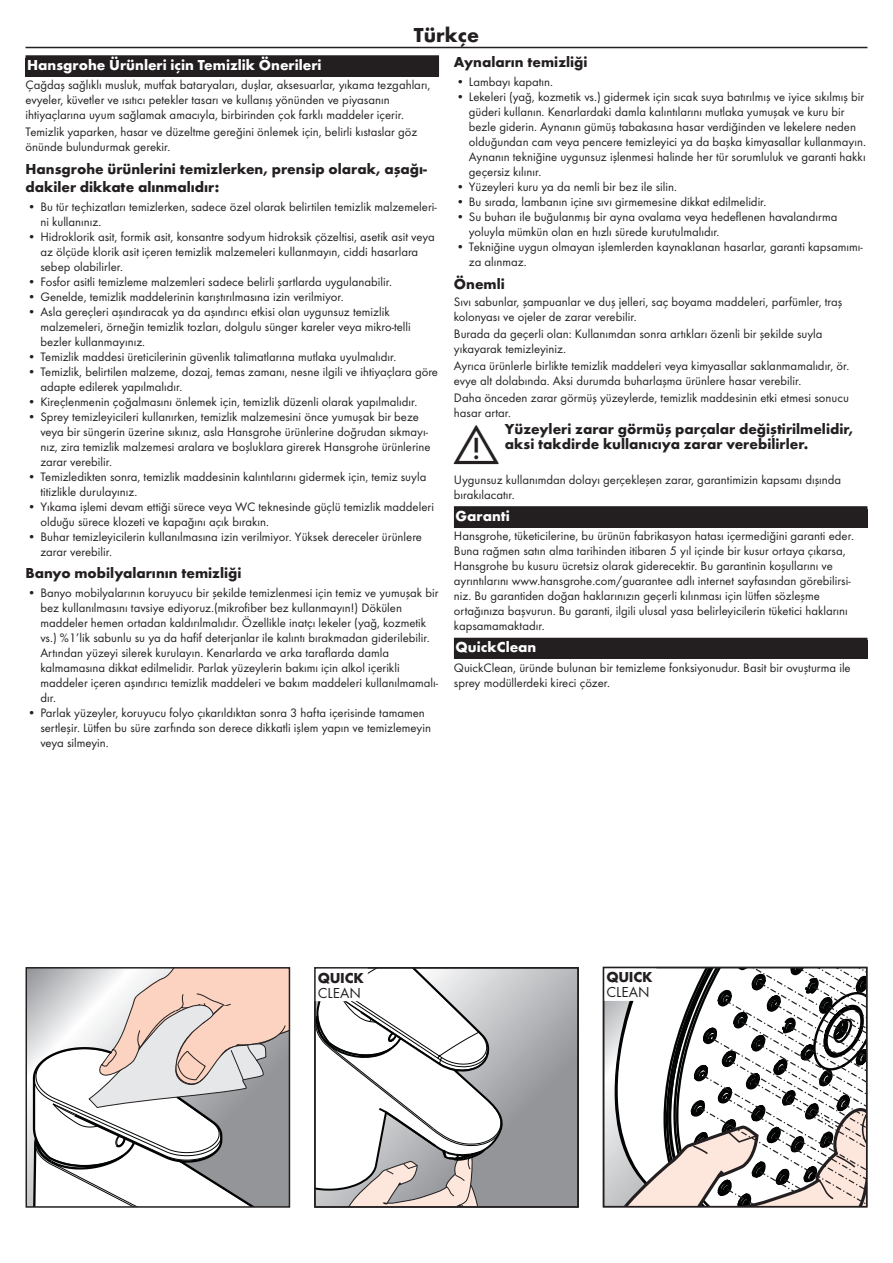
<style>
.page{position:relative;width:893px;height:1263px;background:#fff}
.page>*{position:absolute;margin:0;border:0;box-sizing:border-box;transform-origin:0 0}
.t1{font:44.7px "Glyphen fuer TD";color:#231f20}
.t2{font:700 21px "Futura TOT";color:#231f20}
.t3{font:700 15px/18px "Futura TOT";color:#231f20}
.t4{font:700 15px "Futura TOT";color:#fff}
.t5{font:15px "Futura TOT Boo";color:#231f20}
.t6{font:12.75px/15px "Futura TOT Boo";color:#231f20}
</style>
<div class="page">
<hr style="left:26px;top:47px;width:841px;height:1px;background:#231f20">
<svg style="left:32px;top:970px;width:255px;height:235px"></svg>
<div style="left:26px;top:967px;width:264px;height:241px;border:2px solid #231f20"></div>
<svg style="left:503px;top:970px;width:73px;height:235px"></svg>
<svg style="left:317px;top:970px;width:186px;height:235px"></svg>
<svg style="left:606px;top:970px;width:258px;height:234px"></svg>
<div style="left:315px;top:968px;width:52px;height:32px;background:#fff"></div>
<div style="left:603px;top:967px;width:53px;height:33px;background:#fff"></div>
<div style="left:314px;top:967px;width:265px;height:241px;border:2px solid #231f20"></div>
<div style="left:603px;top:967px;width:264px;height:240px;border:2px solid #231f20"></div>
<div style="left:26px;top:55px;width:413px;height:21px;background:#231f20"></div>
<div style="left:454px;top:506px;width:413px;height:21px;background:#231f20"></div>
<div style="left:454px;top:638px;width:413px;height:21px;background:#231f20"></div>
<h2 class="t2" style="left:414px;top:22px;width:67px">Türkçe</h2>
<p class="t4" style="left:27px;top:56px;width:296px">Hansgrohe Ürünleri için Temizlik Önerileri</p>
<p class="t6" style="left:26px;top:77px;width:406px">Çağdaş sağlıklı musluk, mutfak bataryaları, duşlar, aksesuarlar, yıkama tezgahları, evyeler, küvetler ve ısıtıcı petekler tasarı ve kullanış yönünden ve piyasanın ihtiyaçlarına uyum sağlamak amacıyla, birbirinden çok farklı maddeler içerir.</p>
<p class="t6" style="left:26px;top:124px;width:393px">Temizlik yaparken, hasar ve düzeltme gereğini önlemek için, belirli kıstaslar göz önünde bulundurmak gerekir.</p>
<p class="t3" style="left:26px;top:159px;width:403px">Hansgrohe ürünlerini temizlerken, prensip olarak, aşağı&shy;dakiler dikkate alınmalıdır:</p>
<p class="t6" style="left:40px;top:199px;width:398px;text-indent:-13px">• Bu tür teçhizatları temizlerken, sadece özel olarak belirtilen temizlik malzemeleri&shy;ni kullanınız.</p>
<p class="t6" style="left:40px;top:229px;width:396px;text-indent:-13px">• Hidroklorik asit, formik asit, konsantre sodyum hidroksik çözeltisi, asetik asit veya az ölçüde klorik asit içeren temizlik malzemeleri kullanmayın, ciddi hasarlara sebep olabilirler.</p>
<p class="t6" style="left:28px;top:274px;width:366px">• Fosfor asitli temizleme malzemleri sadece belirli şartlarda uygulanabilir.</p>
<p class="t6" style="left:28px;top:289px;width:318px">• Genelde, temizlik maddelerinin karıştırılmasına izin verilmiyor.</p>
<p class="t6" style="left:40px;top:304px;width:372px;text-indent:-13px">• Asla gereçleri aşındıracak ya da aşındırıcı etkisi olan uygunsuz temizlik malzemeleri, örneğin temizlik tozları, dolgulu sünger kareler veya mikro-telli bezler kullanmayınız.</p>
<p class="t6" style="left:28px;top:349px;width:370px">• Temizlik maddesi üreticilerinin güvenlik talimatlarına mutlaka uyulmalıdır.</p>
<p class="t6" style="left:40px;top:364px;width:399px;text-indent:-13px">• Temizlik, belirtilen malzeme, dozaj, temas zamanı, nesne ilgili ve ihtiyaçlara göre adapte edilerek yapılmalıdır.</p>
<p class="t6" style="left:28px;top:394px;width:391px">• Kireçlenmenin çoğalmasını önlemek için, temizlik düzenli olarak yapılmalıdır.</p>
<p class="t6" style="left:40px;top:409px;width:392px;text-indent:-13px">• Sprey temizleyicileri kullanırken, temizlik malzemesini önce yumuşak bir beze veya bir süngerin üzerine sıkınız, asla Hansgrohe ürünlerine doğrudan sıkmayı&shy;nız, zira temizlik malzemesi aralara ve boşluklara girerek Hansgrohe ürünlerine zarar verebilir.</p>
<p class="t6" style="left:40px;top:469px;width:388px;text-indent:-13px">• Temizledikten sonra, temizlik maddesinin kalıntılarını gidermek için, temiz suyla titizlikle durulayınız.</p>
<p class="t6" style="left:40px;top:499px;width:395px;text-indent:-13px">• Yıkama işlemi devam ettiği sürece veya WC teknesinde güçlü temizlik maddeleri olduğu sürece klozeti ve kapağını açık bırakın.</p>
<p class="t6" style="left:40px;top:529px;width:383px;text-indent:-13px">• Buhar temizleyicilerin kullanılmasına izin verilmiyor. Yüksek dereceler ürünlere zarar verebilir.</p>
<p class="t3" style="left:26px;top:564px;width:217px">Banyo mobilyalarının temizliği</p>
<p class="t6" style="left:40px;top:585px;width:400px;text-indent:-13px">• Banyo mobilyalarının koruyucu bir şekilde temizlenmesi için temiz ve yumuşak bir bez kullanılmasını tavsiye ediyoruz.(mikrofiber bez kullanmayın!) Dökülen maddeler hemen ortadan kaldırılmalıdır. Özellikle inatçı lekeler (yağ, kozmetik vs.) %1’lik sabunlu su ya da hafif deterjanlar ile kalıntı bırakmadan giderilebilir.<br>Artından yüzeyi silerek kurulayın. Kenarlarda ve arka taraflarda damla kalmamasına dikkat edilmelidir. Parlak yüzeylerin bakımı için alkol içerikli maddeler içeren aşındırıcı temizlik maddeleri ve bakım maddeleri kullanılmamalı&shy;dır.</p>
<p class="t6" style="left:40px;top:705px;width:392px;text-indent:-13px">• Parlak yüzeyler, koruyucu folyo çıkarıldıktan sonra 3 hafta içerisinde tamamen sertleşir. Lütfen bu süre zarfında son derece dikkatli işlem yapın ve temizlemeyin veya silmeyin.</p>
<p class="t3" style="left:454px;top:53px;width:135px">Aynaların temizliği</p>
<p class="t6" style="left:456px;top:75px;width:99px">• Lambayı kapatın.</p>
<p class="t6" style="left:469px;top:90px;width:399px;text-indent:-13px">• Lekeleri (yağ, kozmetik vs.) gidermek için sıcak suya batırılmış ve iyice sıkılmış bir güderi kullanın. Kenarlardaki damla kalıntılarını mutlaka yumuşak ve kuru bir bezle giderin. Aynanın gümüş tabakasına hasar verdiğinden ve lekelere neden olduğundan cam veya pencere temizleyici ya da başka kimyasallar kullanmayın.<br>Aynanın tekniğine uygunsuz işlenmesi halinde her tür sorumluluk ve garanti hakkı geçersiz kılınır.</p>
<p class="t6" style="left:456px;top:180px;width:222px">• Yüzeyleri kuru ya da nemli bir bez ile silin.</p>
<p class="t6" style="left:456px;top:195px;width:312px">• Bu sırada, lambanın içine sıvı girmemesine dikkat edilmelidir.</p>
<p class="t6" style="left:469px;top:210px;width:370px;text-indent:-13px">• Su buharı ile buğulanmış bir ayna ovalama veya hedeflenen havalandırma yoluyla mümkün olan en hızlı sürede kurutulmalıdır.</p>
<p class="t6" style="left:469px;top:239px;width:395px;text-indent:-13px">• Tekniğine uygun olmayan işlemlerden kaynaklanan hasarlar, garanti kapsamımı&shy;za alınmaz.</p>
<p class="t3" style="left:454px;top:274px;width:52px">Önemli</p>
<p class="t6" style="left:454px;top:294px;width:390px">Sıvı sabunlar, şampuanlar ve duş jelleri, saç boyama maddeleri, parfümler, traş kolonyası ve ojeler de zarar verebilir.</p>
<p class="t6" style="left:454px;top:326px;width:370px">Burada da geçerli olan: Kullanımdan sonra artıkları özenli bir şekilde suyla yıkayarak temizleyiniz.</p>
<p class="t6" style="left:454px;top:358px;width:397px">Ayrıca ürünlerle birlikte temizlik maddeleri veya kimyasallar saklanmamalıdır, ör. evye alt dolabında. Aksi durumda buharlaşma ürünlere hasar verebilir.</p>
<p class="t6" style="left:454px;top:390px;width:396px">Daha önceden zarar görmüş yüzeylerde, temizlik maddesinin etki etmesi sonucu hasar artar.</p>
<h1 class="t1" style="left:454px;top:426px;width:46px">!</h1>
<p class="t3" style="left:505px;top:422px;width:350px;line-height:15px">Yüzeyleri zarar görmüş parçalar değiştirilmelidir, aksi takdirde kullanıcıya zarar verebilirler.</p>
<p class="t6" style="left:454px;top:472px;width:389px">Uygunsuz kullanımdan dolayı gerçekleşen zarar, garantimizin kapsamı dışında bırakılacatır.</p>
<p class="t4" style="left:456px;top:506px;width:56px">Garanti</p>
<p class="t6" style="left:454px;top:528px;width:401px">Hansgrohe, tüketicilerine, bu ürünün fabrikasyon hatası içermediğini garanti eder.<br>Buna rağmen satın alma tarihinden itibaren 5 yıl içinde bir kusur ortaya çıkarsa, Hansgrohe bu kusuru ücretsiz olarak giderecektir. Bu garantinin koşullarını ve ayrıntılarını www.hansgrohe.com/guarantee adlı internet sayfasından görebilirsi&shy;niz. Bu garantiden doğan haklarınızın geçerli kılınması için lütfen sözleşme ortağınıza başvurun. Bu garanti, ilgili ulusal yasa belirleyicilerin tüketici haklarını kapsamamaktadır.</p>
<p class="t4" style="left:456px;top:638px;width:82px">QuickClean</p>
<p class="t6" style="left:454px;top:660px;width:398px">QuickClean, üründe bulunan bir temizleme fonksiyonudur. Basit bir ovuşturma ile sprey modüllerdeki kireci çözer.</p>
<p class="t3" style="left:318px;top:968px;width:48px">QUICK</p>
<p class="t5" style="left:318px;top:983px;width:45px">CLEAN</p>
<p class="t3" style="left:606px;top:968px;width:48px">QUICK</p>
<p class="t5" style="left:606px;top:983px;width:45px">CLEAN</p>
</div>
